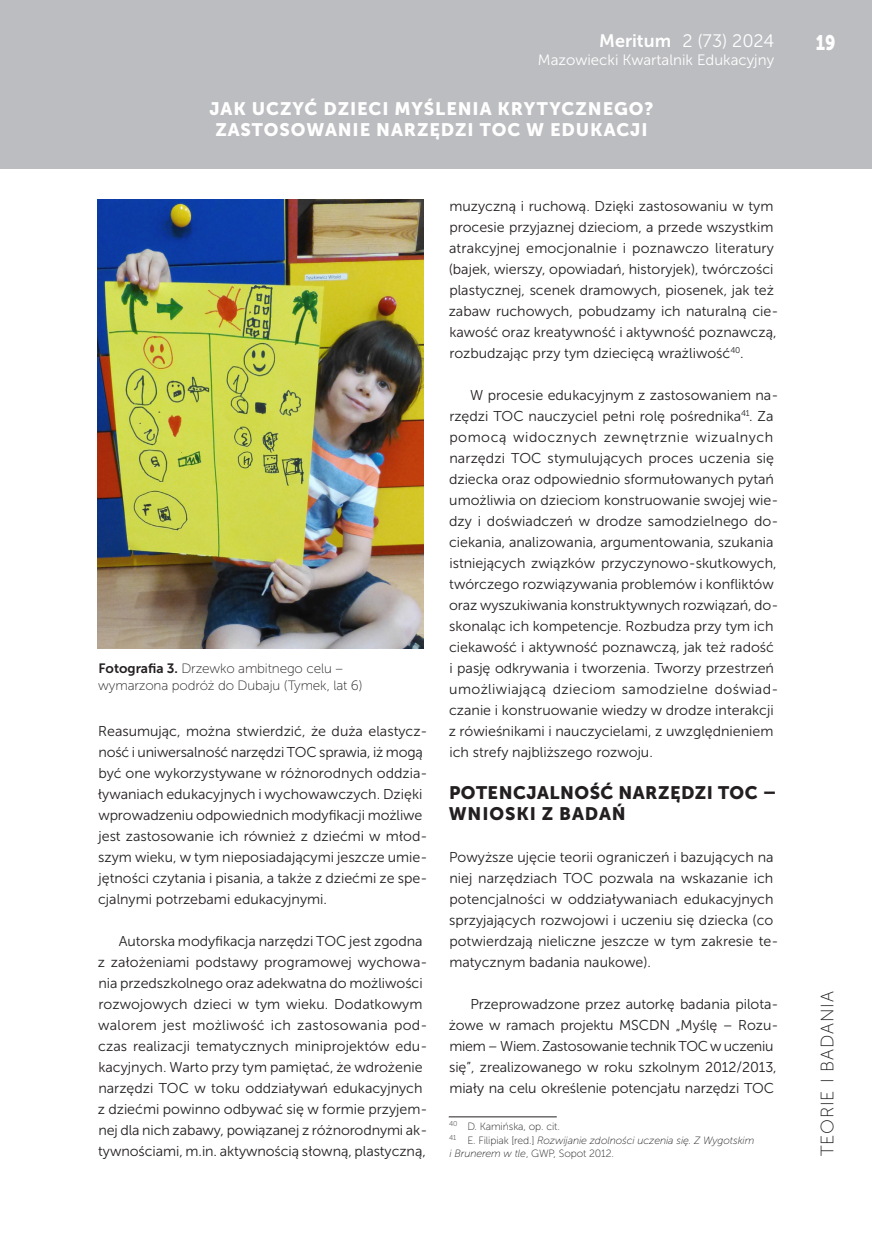
<style>
.page{position:relative;width:872px;height:1234px;background:#fff}
.page>*{position:absolute;margin:0;border:0;box-sizing:border-box;transform-origin:0 0}
.t1{font:21px "Museo Sans 900";color:#fff;scale:.8 1}
.t2{font:18px/21px "Museo Sans 900";letter-spacing:.05em;color:#fff;text-align:center}
.t3{font:18px/21px "Museo Sans 900";letter-spacing:.025em;color:#231f20}
.t4{font:18px "Museo Sans 300";color:#fff}
.t5{font:18px "Museo Sans 100";letter-spacing:.05em;color:#231f20}
.t6{font:15px "Museo Sans 300";color:#fff}
.t7{font:14.25px/21px "Museo Sans 300";color:#231f20}
.t8{font:13.5px/16.5px "Museo Sans 100";letter-spacing:-.01em;color:#231f20}
.t9{font:italic 10.5px/13.5px "Museo Sans 100";letter-spacing:-.01em;color:#231f20}
.s1{font-family:"Museo Sans 700"}
.s2{font-style:normal}
</style>
<div class="page">
<div style="left:0;top:0;width:872px;height:169px;background:#bcbdc0"></div>
<hr style="left:449px;top:1116px;width:108px;height:1px;background:#231f20">
<img style="left:98px;top:200px;width:325px;height:448px">
<p class="t4" style="left:599px;top:31px;width:176px"><span class="s1">Meritum</span> 2 (73) 2024</p>
<p class="t6" style="left:538px;top:52px;width:238px">Mazowiecki Kwartalnik Edukacyjny</p>
<p class="t2" style="left:209px;top:98px;width:445px">JAK UCZYĆ DZIECI MYŚLENIA KRYTYCZNEGO?<br>ZASTOSOWANIE NARZĘDZI TOC W EDUKACJI</p>
<p class="t8" style="left:98px;top:660px;width:266px"><span class="s1">Fotografia 3.</span> Drzewko ambitnego celu – wymarzona podróż do Dubaju (Tymek, lat 6)</p>
<p class="t7" style="left:98px;top:720px;width:331px">Reasumując, można stwierdzić, że duża elastycz&shy;ność i uniwersalność narzędzi TOC sprawia, iż mogą być one wykorzystywane w różnorodnych oddzia&shy;ływaniach edukacyjnych i wychowawczych. Dzięki wprowadzeniu odpowiednich modyfikacji możliwe jest zastosowanie ich również z dziećmi w młod&shy;szym wieku, w tym nieposiadającymi jeszcze umie&shy;jętności czytania i pisania, a także z dziećmi ze spe&shy;cjalnymi potrzebami edukacyjnymi.</p>
<p class="t7" style="left:98px;top:930px;width:331px;text-indent:21px">Autorska modyfikacja narzędzi TOC jest zgodna z założeniami podstawy programowej wychowa&shy;nia przedszkolnego oraz adekwatna do możliwości rozwojowych dzieci w tym wieku. Dodatkowym walorem jest możliwość ich zastosowania pod&shy;czas realizacji tematycznych miniprojektów edu&shy;kacyjnych. Warto przy tym pamiętać, że wdrożenie narzędzi TOC w toku oddziaływań edukacyjnych z dziećmi powinno odbywać się w formie przyjem&shy;nej dla nich zabawy, powiązanej z różnorodnymi ak&shy;tywnościami, m.in. aktywnością słowną, plastyczną,</p>
<p class="t7" style="left:449px;top:195px;width:331px">muzyczną i ruchową. Dzięki zastosowaniu w tym procesie przyjaznej dzieciom, a przede wszystkim atrakcyjnej emocjonalnie i poznawczo literatury (bajek, wierszy, opowiadań, historyjek), twórczości plastycznej, scenek dramowych, piosenek, jak też zabaw ruchowych, pobudzamy ich naturalną cie&shy;kawość oraz kreatywność i aktywność poznawczą, rozbudzając przy tym dziecięcą wrażliwość<sup>40</sup>.</p>
<p class="t7" style="left:449px;top:384px;width:331px;text-indent:22px">W procesie edukacyjnym z zastosowaniem na&shy;rzędzi TOC nauczyciel pełni rolę pośrednika<sup>41</sup>. Za pomocą widocznych zewnętrznie wizualnych narzędzi TOC stymulujących proces uczenia się dziecka oraz odpowiednio sformułowanych pytań umożliwia on dzieciom konstruowanie swojej wie&shy;dzy i doświadczeń w drodze samodzielnego do&shy;ciekania, analizowania, argumentowania, szukania istniejących związków przyczynowo-skutkowych, twórczego rozwiązywania problemów i konfliktów oraz wyszukiwania konstruktywnych rozwiązań, do&shy;skonaląc ich kompetencje. Rozbudza przy tym ich ciekawość i aktywność poznawczą, jak też radość i pasję odkrywania i tworzenia. Tworzy przestrzeń umożliwiającą dzieciom samodzielne doświad&shy;czanie i konstruowanie wiedzy w drodze interakcji z rówieśnikami i nauczycielami, z uwzględnieniem ich strefy najbliższego rozwoju.</p>
<p class="t3" style="left:449px;top:782px;width:329px">POTENCJALNOŚĆ NARZĘDZI TOC –<br>WNIOSKI Z BADAŃ</p>
<p class="t7" style="left:449px;top:846px;width:331px">Powyższe ujęcie teorii ograniczeń i bazujących na niej narzędziach TOC pozwala na wskazanie ich potencjalności w oddziaływaniach edukacyjnych sprzyjających rozwojowi i uczeniu się dziecka (co potwierdzają nieliczne jeszcze w tym zakresie te&shy;matycznym badania naukowe).</p>
<p class="t7" style="left:449px;top:993px;width:331px;text-indent:22px">Przeprowadzone przez autorkę badania pilota&shy;żowe w ramach projektu MSCDN „Myślę – Rozu&shy;miem – Wiem. Zastosowanie technik TOC w uczeniu się”, zrealizowanego w roku szkolnym 2012/2013, miały na celu określenie potencjału narzędzi TOC</p>
<p class="t9" style="left:449px;top:1119px;width:307px"><sup>40</sup> <span class="s2">D. Kamińska, op. cit.<br></span><sup>41</sup> <span class="s2">E. Filipiak [red.]</span> Rozwijanie zdolności uczenia się. Z Wygotskim i Brunerem w tle<span class="s2">, GWP, Sopot 2012.</span></p>
<h1 class="t1" style="left:815px;top:30px;width:26px">19</h1>
<p class="t5" style="left:817px;top:1156px;width:167px;rotate:-90deg">TEORIE I BADANIA</p>
</div>
